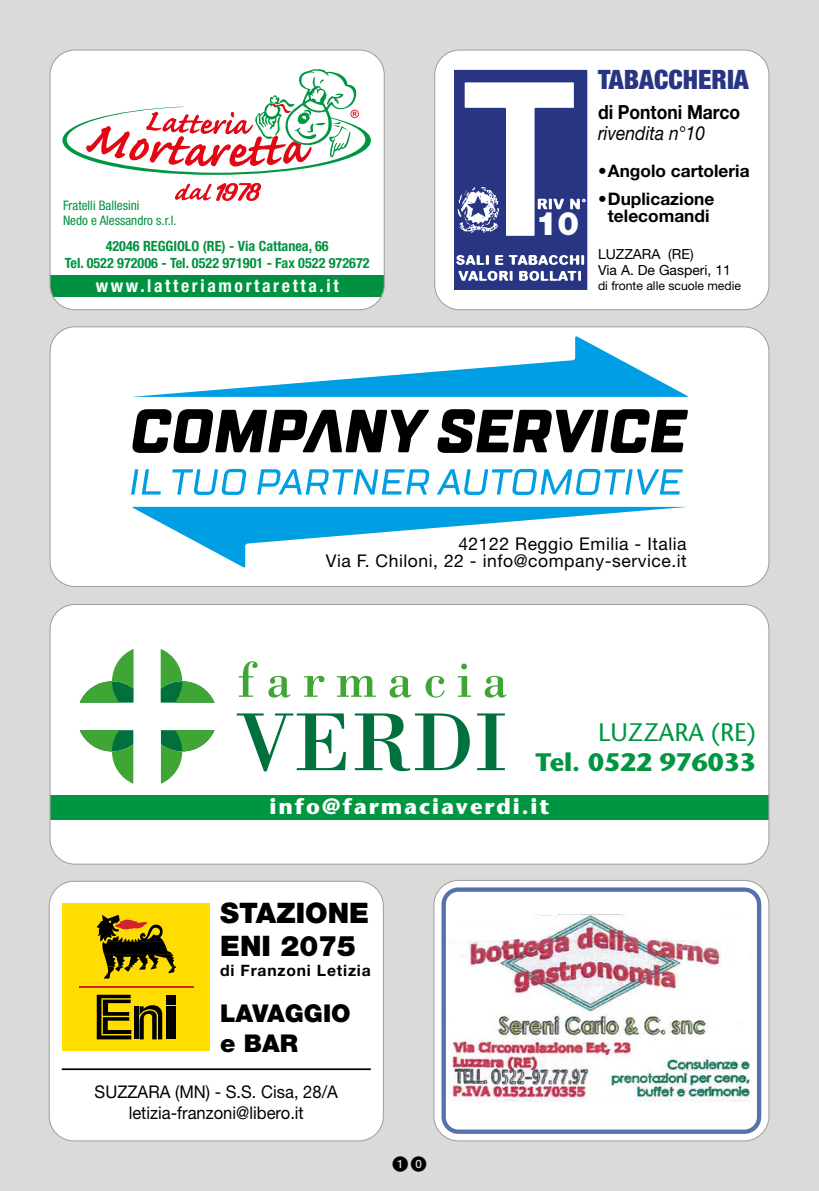
<style>
.page{position:relative;width:819px;height:1191px;background:#dadada}
.page>*{position:absolute;margin:0;border:0;box-sizing:border-box;transform-origin:0 0}
.t1{font:900 32.38px "Helvetica Neue LT Std";color:#fff}
.t2{font:900 28.35px/32.6px "Helvetica Neue LT Std";color:#000}
.t3{font:900 condensed 26.78px "Helvetica Neue LT Std";color:#283583}
.t4{font:700 25.38px "Stone Sans";color:#009641}
.t5{font:25.38px "Stone Sans";color:#009641}
.t6{font:900 24.5px/29.4px "Helvetica Neue LT Std";color:#000}
.t7{font:700 21.7px "Stone Sans";letter-spacing:.09em;color:#fff}
.t8{font:700 19.43px "Helvetica Neue LT Std";color:#000;scale:.9 1}
.t9{font:italic 19.43px "Helvetica Neue LT Std";color:#000;scale:.9 1}
.t10{font:700 condensed 17.68px "Helvetica Neue LT Std";letter-spacing:.15em;color:#fff}
.t11{font:17.5px/17.5px "Helvetica Neue LT Std";letter-spacing:.03em;color:#000;text-align:right}
.t12{font:17.5px/21px "Helvetica Neue LT Std";color:#000;text-align:center;scale:.95 1}
.t13{font:700 17.32px/17.5px "Helvetica Neue LT Std";color:#000;text-align:center}
.t14{font:700 15.75px "Helvetica Neue LT Std";letter-spacing:.05em;color:#000}
.t15{font:700 condensed 14.17px/17px "Helvetica Neue LT Std";color:#009240;text-align:center}
.t16{font:14px/16.8px "Helvetica Neue LT Std";color:#000}
.t17{font:condensed 13.12px/15px "Helvetica Neue LT Std";color:#009240}
.t18{font:12.25px "Helvetica Neue LT Std";color:#000}
</style>
<div class="page">
<div style="left:50px;top:327px;width:718px;height:259px;background:#fff;border-radius:25px"></div>
<svg style="left:437px;top:409px;width:251px;height:44px"></svg>
<svg style="left:132px;top:409px;width:297px;height:44px"></svg>
<svg style="left:131px;top:469px;width:30px;height:25px"></svg>
<svg style="left:172px;top:469px;width:75px;height:26px"></svg>
<svg style="left:257px;top:469px;width:173px;height:25px"></svg>
<svg style="left:437px;top:469px;width:245px;height:26px"></svg>
<svg style="left:132px;top:336px;width:556px;height:61px"></svg>
<svg style="left:132px;top:507px;width:554px;height:60px"></svg>
<div style="left:434px;top:50px;width:334px;height:260px;background:#fff;border-radius:25px"></div>
<img style="left:454px;top:70px;width:133px;height:220px">
<div style="left:434px;top:50px;width:335px;height:260px;border:1px solid #9d9d9c;border-radius:25px"></div>
<div style="left:50px;top:50px;width:334px;height:260px;background:#fff;border-radius:25px"></div>
<div style="left:50px;top:275px;width:334px;height:21px;background:#009240"></div>
<svg style="left:175px;top:183px;width:86px;height:18px"></svg>
<svg style="left:62px;top:69px;width:309px;height:106px"></svg>
<div style="left:50px;top:50px;width:334px;height:260px;border:1px solid #9d9d9c;border-radius:25px"></div>
<div style="left:50px;top:604px;width:718px;height:260px;background:#fff;border-radius:25px"></div>
<div style="left:50px;top:794px;width:718px;height:25px;background:#009641"></div>
<svg style="left:239px;top:661px;width:267px;height:36px"></svg>
<svg style="left:237px;top:713px;width:268px;height:58px"></svg>
<svg style="left:80px;top:649px;width:134px;height:134px"></svg>
<div style="left:49px;top:881px;width:334px;height:260px;background:#fff;border-radius:25px"></div>
<div style="left:63px;top:903px;width:147px;height:148px;background:#fd0"></div>
<div style="left:166px;top:994px;width:10px;height:10px;background:#000"></div>
<hr style="left:172px;top:1006px;width:4px;height:33px;background:#000">
<hr style="left:79px;top:986px;width:114px;height:1px;background:#d4222b">
<hr style="left:166px;top:1006px;width:4px;height:33px;background:#000">
<svg style="left:139px;top:1005px;width:23px;height:34px"></svg>
<hr style="left:134px;top:1006px;width:4px;height:33px;background:#000">
<svg style="left:97px;top:994px;width:34px;height:45px"></svg>
<svg style="left:97px;top:915px;width:79px;height:63px"></svg>
<hr style="left:62px;top:1068px;width:309px;height:2px;background:#000">
<div style="left:49px;top:881px;width:335px;height:260px;border:1px solid #9d9d9c;border-radius:25px"></div>
<div style="left:434px;top:880px;width:334px;height:261px;background:#fff;border-radius:25px"></div>
<img style="left:439px;top:885px;width:324px;height:251px">
<div style="left:433px;top:880px;width:336px;height:261px;border:1px solid #9d9d9c;border-radius:25px"></div>
<h3 class="t3" style="left:598px;top:63px;width:152px">TABACCHERIA</h3>
<p class="t17" style="left:63px;top:197px;width:115px">Fratelli Ballesini<br>Nedo e Alessandro s.r.l.</p>
<p class="t15" style="left:65px;top:238px;width:306px">42046 REGGIOLO (RE) - Via Cattanea, 66<br>Tel. 0522 972006 - Tel. 0522 971901 - Fax 0522 972672</p>
<p class="t10" style="left:96px;top:275px;width:244px">www.latteriamortaretta.it</p>
<h1 class="t1" style="left:535px;top:204px;width:45px">10</h1>
<h3 class="t8" style="left:598px;top:100px;width:159px">di Pontoni Marco</h3>
<h3 class="t9" style="left:598px;top:122px;width:121px">rivendita n°10</h3>
<p class="t13" style="left:598px;top:162px;width:153px">• Angolo cartoleria</p>
<p class="t13" style="left:598px;top:189px;width:118px">• Duplicazione telecomandi</p>
<p class="t16" style="left:598px;top:245px;width:134px">LUZZARA (RE)<br>Via A. De Gasperi, 11</p>
<p class="t18" style="left:598px;top:278px;width:144px">di fronte alle scuole medie</p>
<p class="t11" style="left:326px;top:534px;width:362px">42122 Reggio Emilia - Italia<br>Via F. Chiloni, 22 - info@company-service.it</p>
<h3 class="t5" style="left:598px;top:717px;width:159px">LUZZARA (RE)</h3>
<h3 class="t4" style="left:535px;top:747px;width:222px">Tel. 0522 976033</h3>
<h3 class="t7" style="left:269px;top:793px;width:281px">info@farmaciaverdi.it</h3>
<h2 class="t2" style="left:220px;top:896px;width:150px">STAZIONE<br>ENI 2075</h2>
<p class="t14" style="left:220px;top:960px;width:152px">di Franzoni Letizia</p>
<h3 class="t6" style="left:220px;top:998px;width:132px">LAVAGGIO e BAR</h3>
<p class="t12" style="left:95px;top:1080px;width:258px">SUZZARA (MN) - S.S. Cisa, 28/A letizia-franzoni@libero.it</p>
</div>
